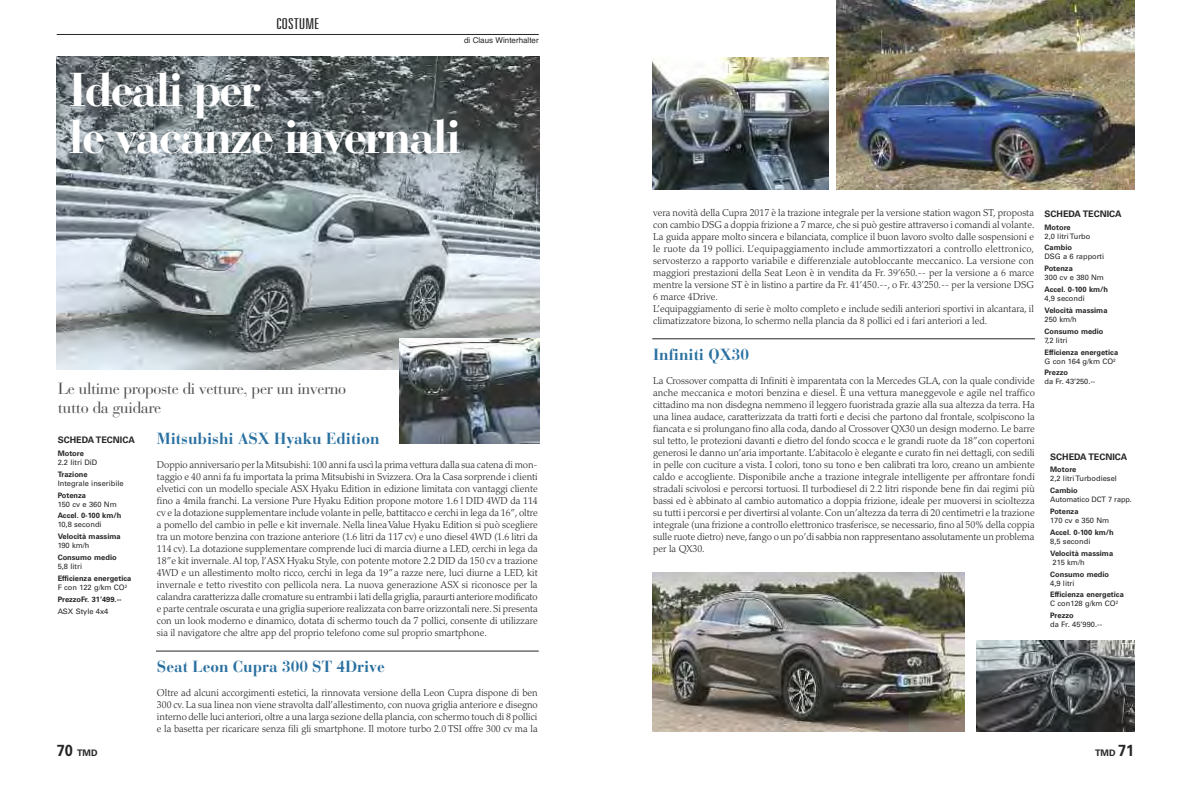
<style>
.page{position:relative;width:1191px;height:794px;background:#fff}
.page>*{position:absolute;margin:0;border:0;box-sizing:border-box;transform-origin:0 0}
.t1{font:700 47.2px/47.1px "Bauer Bodoni";letter-spacing:-.055em;color:#fff}
.t2{font:700 16px "Bauer Bodoni";color:#2970a0}
.t3{font:16px/19.3px "Bauer Bodoni";letter-spacing:-.03em;color:#535150}
.t4{font:300 ultra-condensed 15px "Univers";color:#272526;scale:1.32 1}
.t5{font:300 10px/12px "Palatino";color:#272526;text-align:justify}
.t6{font:700 9px "Univers";color:#272526}
.t7{font:8px "Helvetica";color:#272526}
.t8{font:7.5px "Univers";color:#272526}
.t9{font:700 7.5px "Univers";color:#272526}
.s1{font-size:16px}
</style>
<div class="page">
<img style="left:57px;top:57px;width:482px;height:312px">
<hr style="left:57px;top:34px;width:482px;height:1px;background:#272526">
<img style="left:400px;top:339px;width:139px;height:105px">
<img style="left:652px;top:572px;width:312px;height:159px">
<img style="left:652px;top:57px;width:176px;height:133px">
<img style="left:836px;top:0;width:298px;height:189px">
<img style="left:977px;top:641px;width:157px;height:90px">
<hr style="left:652px;top:338px;width:383px;height:1px;background:#272526">
<hr style="left:156px;top:651px;width:383px;height:1px;background:#272526">
<h3 class="t4" style="left:276px;top:18px;width:34px">COSTUME</h3>
<p class="t7" style="left:464px;top:36px;width:76px">di Claus Winterhalter</p>
<h1 class="t1" style="left:69px;top:71px;width:394px">Ideali per<br>le vacanze invernali</h1>
<h2 class="t3" style="left:58px;top:380px;width:290px">Le ultime proposte di vetture, per un inverno tutto da guidare</h2>
<p class="t6" style="left:58px;top:437px;width:79px">SCHEDA TECNICA</p>
<p class="t9" style="left:58px;top:450px;width:28px">Motore</p>
<p class="t8" style="left:58px;top:459px;width:41px">2.2 litri DiD</p>
<p class="t9" style="left:58px;top:471px;width:31px">Trazione</p>
<p class="t8" style="left:58px;top:480px;width:68px">Integrale inseribile</p>
<p class="t9" style="left:58px;top:492px;width:30px">Potenza</p>
<p class="t8" style="left:58px;top:501px;width:61px">150 cv e 360 Nm</p>
<p class="t9" style="left:58px;top:513px;width:65px">Accel. 0-100 km/h</p>
<p class="t8" style="left:58px;top:522px;width:45px">10,8 secondi</p>
<p class="t9" style="left:58px;top:534px;width:64px">Velocità massima</p>
<p class="t8" style="left:58px;top:543px;width:33px">190 km/h</p>
<p class="t9" style="left:58px;top:555px;width:60px">Consumo medio</p>
<p class="t8" style="left:58px;top:564px;width:26px">5,8 litri</p>
<p class="t9" style="left:58px;top:575px;width:75px">Efficienza energetica</p>
<p class="t8" style="left:58px;top:584px;width:71px">F con 122 g/km CO²</p>
<p class="t9" style="left:58px;top:596px;width:65px">PrezzoFr. 31’499.--</p>
<p class="t8" style="left:58px;top:608px;width:52px">ASX Style 4x4</p>
<p class="t6" style="left:57px;top:749px;width:42px"><span class="s1">70</span> TMD</p>
<h2 class="t2" style="left:157px;top:432px;width:224px">Mitsubishi ASX Hyaku Edition</h2>
<p class="t5" style="left:157px;top:460px;width:382px">Doppio anniversario per la Mitsubishi: 100 anni fa uscì la prima vettura dalla sua catena di mon&shy;taggio e 40 anni fa fu importata la prima Mitsubishi in Svizzera. Ora la Casa sorprende i clienti elvetici con un modello speciale ASX Hyaku Edition in edizione limitata con vantaggi cliente fino a 4mila franchi. La versione Pure Hyaku Edition propone motore 1.6 l DID 4WD da 114 cv e la dotazione supplementare include volante in pelle, battitacco e cerchi in lega da 16”, oltre a pomello del cambio in pelle e kit invernale. Nella linea Value Hyaku Edition si può scegliere tra un motore benzina con trazione anteriore (1.6 litri da 117 cv) e uno diesel 4WD (1.6 litri da 114 cv). La dotazione supplementare comprende luci di marcia diurne a LED, cerchi in lega da 18”e kit invernale. Al top, l’ASX Hyaku Style, con potente motore 2.2 DID da 150 cv a trazione 4WD e un allestimento molto ricco, cerchi in lega da 19” a razze nere, luci diurne a LED, kit invernale e tetto rivestito con pellicola nera. La nuova generazione ASX si riconosce per la calandra caratterizza dalle cromature su entrambi i lati della griglia, paraurti anteriore modificato e parte centrale oscurata e una griglia superiore realizzata con barre orizzontali nere. Si presenta con un look moderno e dinamico, dotata di schermo touch da 7 pollici, consente di utilizzare sia il navigatore che altre app del proprio telefono come sul proprio smartphone.</p>
<h2 class="t2" style="left:157px;top:660px;width:229px">Seat Leon Cupra 300 ST 4Drive</h2>
<p class="t5" style="left:157px;top:688px;width:382px">Oltre ad alcuni accorgimenti estetici, la rinnovata versione della Leon Cupra dispone di ben 300 cv. La sua linea non viene stravolta dall’allestimento, con nuova griglia anteriore e disegno interno delle luci anteriori, oltre a una larga sezione della plancia, con schermo touch di 8 pollici e la basetta per ricaricare senza fili gli smartphone. Il motore turbo 2.0 TSI offre 300 cv ma la</p>
<p class="t5" style="left:653px;top:208px;width:383px;text-align:left">vera novità della Cupra 2017 è la trazione integrale per la versione station wagon ST, proposta con cambio DSG a doppia frizione a 7 marce, che si può gestire attraverso i comandi al volante.<br>La guida appare molto sincera e bilanciata, complice il buon lavoro svolto dalle sospensioni e le ruote da 19 pollici. L’equipaggiamento include ammortizzatori a controllo elettronico, servosterzo a rapporto variabile e differenziale autobloccante meccanico. La versione con maggiori prestazioni della Seat Leon è in vendita da Fr. 39’650.-- per la versione a 6 marce mentre la versione ST è in listino a partire da Fr. 41’450.--, o Fr. 43’250.-- per la versione DSG 6 marce 4Drive.<br>L’equipaggiamento di serie è molto completo e include sedili anteriori sportivi in alcantara, il climatizzatore bizona, lo schermo nella plancia da 8 pollici ed i fari anteriori a led.</p>
<h2 class="t2" style="left:653px;top:348px;width:97px">Infiniti QX30</h2>
<p class="t5" style="left:653px;top:376px;width:383px">La Crossover compatta di Infiniti è imparentata con la Mercedes GLA, con la quale condivide anche meccanica e motori benzina e diesel. È una vettura maneggevole e agile nel traffico cittadino ma non disdegna nemmeno il leggero fuoristrada grazie alla sua altezza da terra. Ha una linea audace, caratterizzata da tratti forti e decisi che partono dal frontale, scolpiscono la fiancata e si prolungano fino alla coda, dando al Crossover QX30 un design moderno. Le barre sul tetto, le protezioni davanti e dietro del fondo scocca e le grandi ruote da 18”con copertoni generosi le danno un’aria importante. L’abitacolo è elegante e curato fin nei dettagli, con sedili in pelle con cuciture a vista. I colori, tono su tono e ben calibrati tra loro, creano un ambiente caldo e accogliente. Disponibile anche a trazione integrale intelligente per affrontare fondi stradali scivolosi e percorsi tortuosi. Il turbodiesel di 2.2 litri risponde bene fin dai regimi più bassi ed è abbinato al cambio automatico a doppia frizione, ideale per muoversi in scioltezza su tutti i percorsi e per divertirsi al volante. Con un’altezza da terra di 20 centimetri e la trazione integrale (una frizione a controllo elettronico trasferisce, se necessario, fino al 50% della coppia sulle ruote dietro) neve, fango o un po’di sabbia non rappresentano assolutamente un problema per la QX30.</p>
<p class="t6" style="left:1044px;top:210px;width:79px">SCHEDA TECNICA</p>
<p class="t9" style="left:1044px;top:224px;width:28px">Motore</p>
<p class="t8" style="left:1044px;top:233px;width:47px">2,0 litri Turbo</p>
<p class="t9" style="left:1044px;top:245px;width:29px">Cambio</p>
<p class="t8" style="left:1044px;top:254px;width:61px">DSG a 6 rapporti</p>
<p class="t9" style="left:1044px;top:266px;width:30px">Potenza</p>
<p class="t8" style="left:1044px;top:275px;width:61px">300 cv e 380 Nm</p>
<p class="t9" style="left:1044px;top:287px;width:65px">Accel. 0-100 km/h</p>
<p class="t8" style="left:1044px;top:296px;width:42px">4,9 secondi</p>
<p class="t9" style="left:1044px;top:307px;width:64px">Velocità massima</p>
<p class="t8" style="left:1044px;top:316px;width:34px">250 km/h</p>
<p class="t9" style="left:1044px;top:328px;width:60px">Consumo medio</p>
<p class="t8" style="left:1044px;top:337px;width:24px">7,2 litri</p>
<p class="t9" style="left:1044px;top:349px;width:75px">Efficienza energetica</p>
<p class="t8" style="left:1044px;top:358px;width:73px">G con 164 g/km CO²</p>
<p class="t9" style="left:1044px;top:370px;width:25px">Prezzo</p>
<p class="t8" style="left:1044px;top:379px;width:52px">da Fr. 43’250.--</p>
<p class="t6" style="left:1050px;top:453px;width:79px">SCHEDA TECNICA</p>
<p class="t9" style="left:1050px;top:467px;width:28px">Motore</p>
<p class="t8" style="left:1050px;top:476px;width:68px">2,2 litri Turbodiesel</p>
<p class="t9" style="left:1050px;top:488px;width:29px">Cambio</p>
<p class="t8" style="left:1050px;top:497px;width:83px">Automatico DCT 7 rapp.</p>
<p class="t9" style="left:1050px;top:508px;width:30px">Potenza</p>
<p class="t8" style="left:1050px;top:517px;width:61px">170 cv e 350 Nm</p>
<p class="t9" style="left:1050px;top:529px;width:65px">Accel. 0-100 km/h</p>
<p class="t8" style="left:1050px;top:538px;width:42px">8,5 secondi</p>
<p class="t9" style="left:1050px;top:550px;width:64px">Velocità massima</p>
<p class="t8" style="left:1052px;top:559px;width:34px">215 km/h</p>
<p class="t9" style="left:1050px;top:571px;width:60px">Consumo medio</p>
<p class="t8" style="left:1050px;top:580px;width:26px">4,9 litri</p>
<p class="t9" style="left:1050px;top:592px;width:75px">Efficienza energetica</p>
<p class="t8" style="left:1050px;top:601px;width:70px">C con128 g/km CO²</p>
<p class="t9" style="left:1050px;top:613px;width:25px">Prezzo</p>
<p class="t8" style="left:1050px;top:622px;width:53px">da Fr. 45’990.--</p>
<p class="t6" style="left:1095px;top:749px;width:41px">TMD <span class="s1">71</span></p>
</div>
